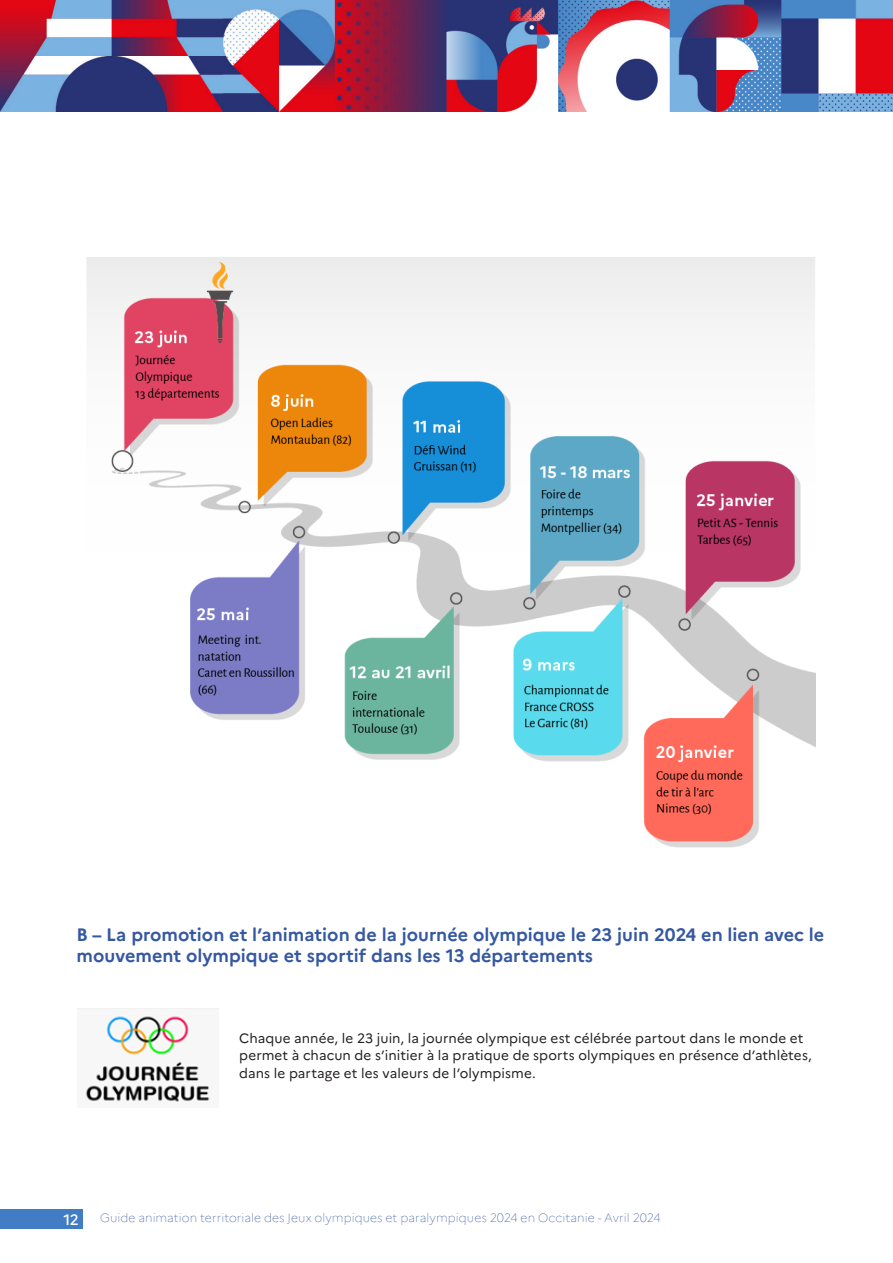
<style>
.page{position:relative;width:893px;height:1263px;background:#fff}
.page>*{position:absolute;margin:0;border:0;box-sizing:border-box;transform-origin:0 0}
.Titre_2_bleu{font:700 18px/21.6px "Marianne";color:#3558a2}
.t1{font:500 15px "Marianne";color:#fff}
.t2{font:13.5px/17.5px "Marianne";letter-spacing:.005em;color:#231f20}
.t3{font:100 12px "Marianne";letter-spacing:.005em;color:#3558a2}
</style>
<div class="page">
<img style="left:0;top:0;width:893px;height:112px">
<div style="left:0;top:1210px;width:83px;height:19px;background:#417dc4"></div>
<img style="left:77px;top:1008px;width:141px;height:94px">
<img style="left:86px;top:257px;width:729px;height:591px">
<p class="Titre_2_bleu" style="left:77px;top:923px;width:749px">B – La promotion et l’animation de la journée olympique le 23 juin 2024 en lien avec le mouvement olympique et sportif dans les 13 départements</p>
<p class="t2" style="left:239px;top:1029px;width:574px">Chaque année, le 23 juin, la journée olympique est célébrée partout dans le monde et permet à chacun de s’initier à la pratique de sports olympiques en présence d’athlètes, dans le partage et les valeurs de l’olympisme.</p>
<p class="t1" style="left:63px;top:1210px;width:17px">12</p>
<p class="t3" style="left:100px;top:1211px;width:562px">Guide animation territoriale des Jeux olympiques et paralympiques 2024 en Occitanie - Avril 2024</p>
</div>
